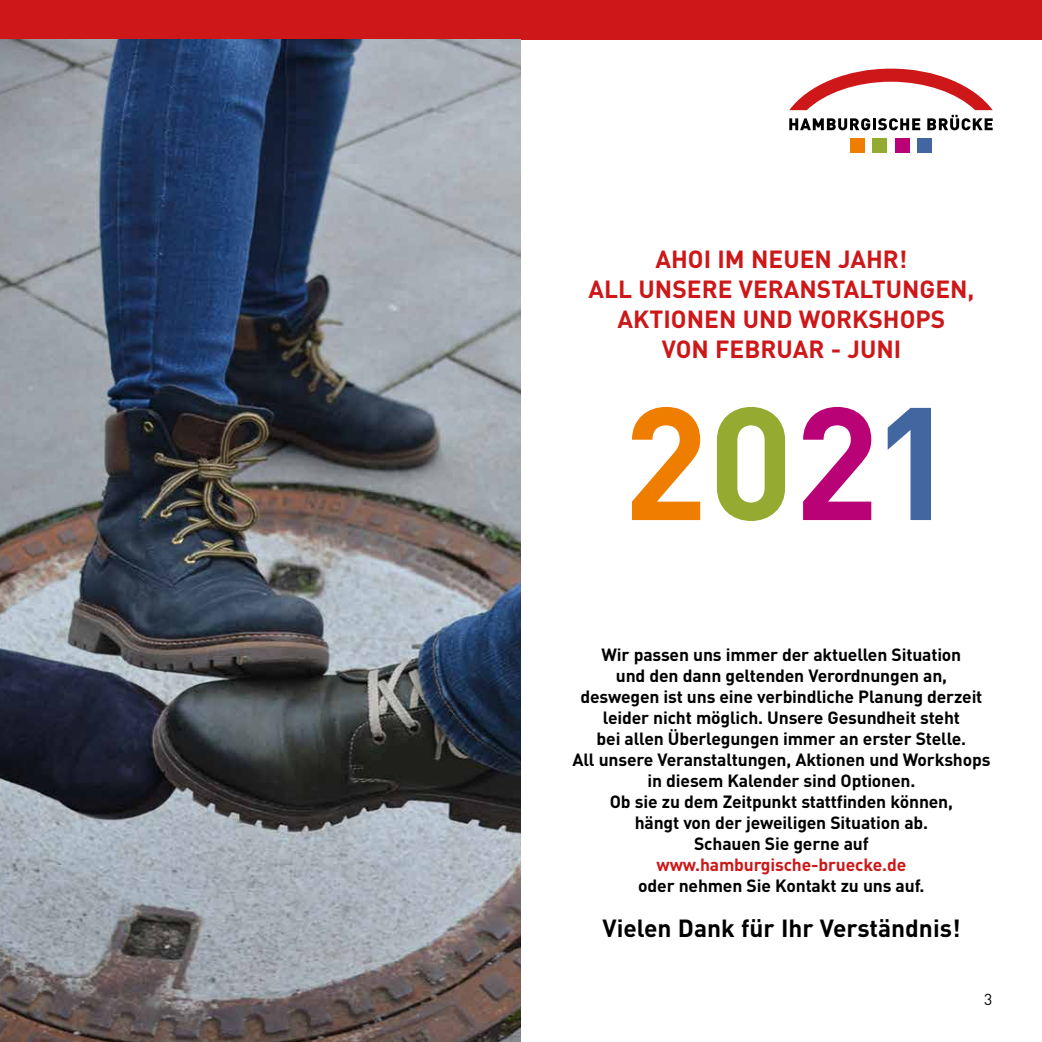
<style>
.page{position:relative;width:1042px;height:1042px;background:#fff}
.page>*{position:absolute;margin:0;border:0;box-sizing:border-box;transform-origin:0 0}
.t1{font:700 24.5px/29.8px "DIN";color:#cd1719;text-align:center}
.t2{font:700 24.5px "DIN";color:#000}
.t3{font:700 17.5px/21px "DIN";letter-spacing:-.01em;color:#000;text-align:center}
.t4{font:700 17.5px "DIN";letter-spacing:-.01em;color:#cd1719}
.t5{font:15.75px "DIN";color:#000}
</style>
<div class="page">
<svg style="left:789px;top:69px;width:203px;height:61px"></svg>
<div style="left:850px;top:138px;width:14px;height:15px;background:#ef7d00"></div>
<div style="left:872px;top:138px;width:15px;height:15px;background:#95aa30"></div>
<div style="left:895px;top:138px;width:14px;height:15px;background:#b90276"></div>
<div style="left:917px;top:138px;width:14px;height:15px;background:#42669f"></div>
<div style="left:0;top:0;width:1042px;height:40px;background:#cd1719"></div>
<img style="left:0;top:40px;width:521px;height:1002px">
<svg style="left:887px;top:408px;width:44px;height:112px"></svg>
<svg style="left:803px;top:407px;width:68px;height:113px"></svg>
<svg style="left:717px;top:407px;width:68px;height:114px"></svg>
<svg style="left:632px;top:407px;width:68px;height:113px"></svg>
<h1 class="t1" style="left:588px;top:244px;width:387px">AHOI IM NEUEN JAHR!<br>ALL UNSERE VERANSTALTUNGEN,<br>AKTIONEN UND WORKSHOPS<br>VON FEBRUAR - JUNI</h1>
<p class="t3" style="left:572px;top:643px;width:419px">Wir passen uns immer der aktuellen Situation<br>und den dann geltenden Verordnungen an,<br>deswegen ist uns eine verbindliche Planung derzeit leider nicht möglich. Unsere Gesundheit steht<br>bei allen Überlegungen immer an erster Stelle.<br>All unsere Veranstaltungen, Aktionen und Workshops in diesem Kalender sind Optionen.<br>Ob sie zu dem Zeitpunkt stattfinden können,<br>hängt von der jeweiligen Situation ab.<br>Schauen Sie gerne auf</p>
<p class="t4" style="left:656px;top:853px;width:251px">www.hamburgische-bruecke.de</p>
<p class="t3" style="left:638px;top:874px;width:288px">oder nehmen Sie Kontakt zu uns auf.</p>
<h1 class="t2" style="left:602px;top:912px;width:359px">Vielen Dank für Ihr Verständnis!</h1>
<p class="t5" style="left:984px;top:989px;width:10px">3</p>
</div>
